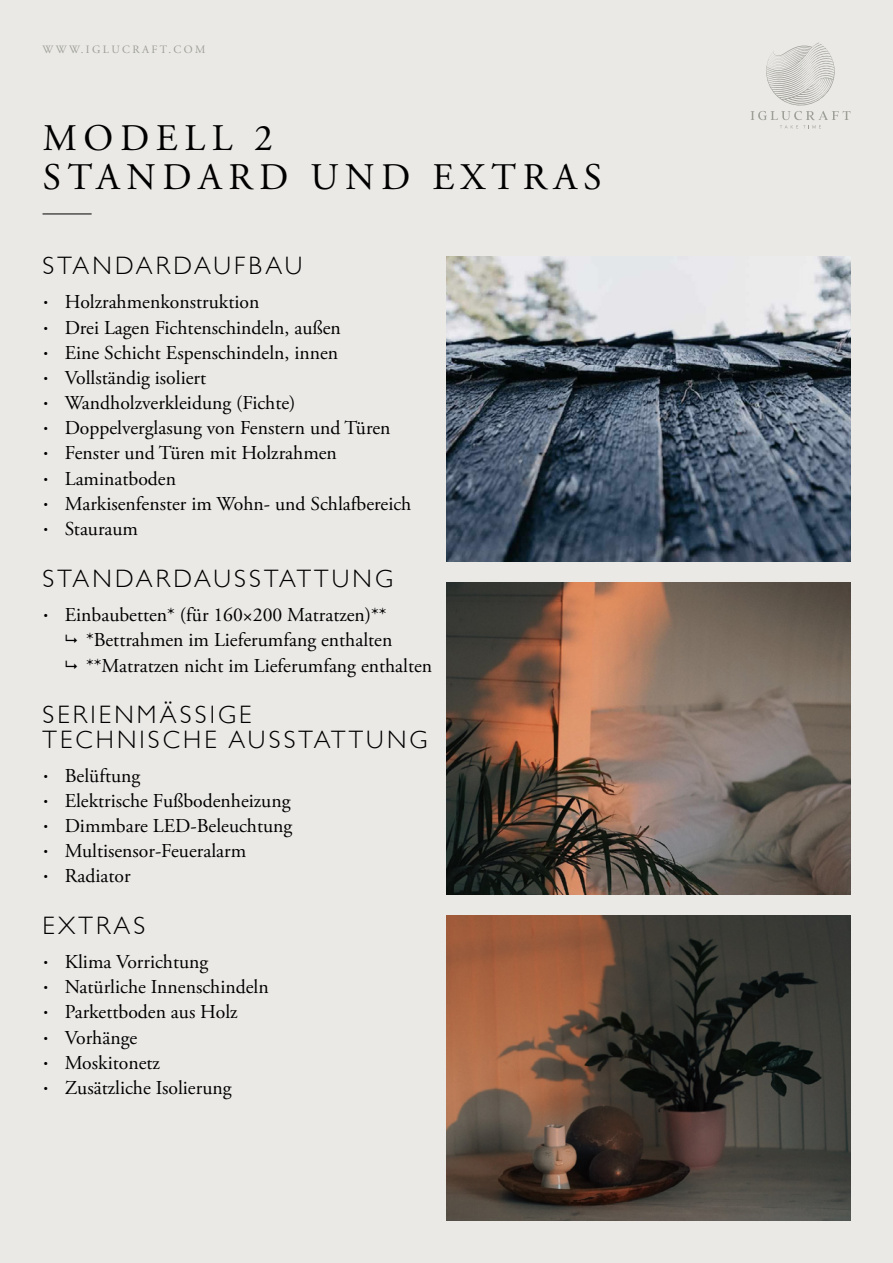
<style>
.page{position:relative;width:893px;height:1263px;background:#ebe9e6}
.page>*{position:absolute;margin:0;border:0;box-sizing:border-box;transform-origin:0 0}
.t1{font:37.5px/39.3px "Adobe Garamond Pro";letter-spacing:.175em;color:#000}
.t2{font:300 25.2px/24.5px "Gill Sans";letter-spacing:.125em;color:#000}
.t3{font:19.65px/25.2px "Adobe Garamond Pro";color:#000}
.t4{font:11.25px "Adobe Garamond Pro";letter-spacing:.215em;color:#9d9f97}
.s1{font-size:27px}
</style>
<div class="page">
<svg style="left:751px;top:43px;width:99px;height:85px"></svg>
<hr style="left:43px;top:214px;width:49px;height:1px;background:#000">
<img style="left:446px;top:257px;width:404px;height:305px">
<img style="left:446px;top:916px;width:404px;height:304px">
<img style="left:446px;top:583px;width:404px;height:311px">
<p class="t4" style="left:43px;top:42px;width:164px">WWW.IGLUCRAFT.COM</p>
<h1 class="t1" style="left:43px;top:120px;width:561px">MODELL 2<br>STANDARD UND EXTRAS</h1>
<p class="t2" style="left:43px;top:253px;width:261px">STANDARDAUFBAU</p>
<p class="t3" style="left:43px;top:290px;width:370px"><span class="s1">·</span> Holzrahmenkonstruktion<br><span class="s1">·</span> Drei Lagen Fichtenschindeln, außen<br><span class="s1">·</span> Eine Schicht Espenschindeln, innen<br><span class="s1">·</span> Vollständig isoliert<br><span class="s1">·</span> Wandholzverkleidung (Fichte)<br><span class="s1">·</span> Doppelverglasung von Fenstern und Türen<br><span class="s1">·</span> Fenster und Türen mit Holzrahmen<br><span class="s1">·</span> Laminatboden<br><span class="s1">·</span> Markisenfenster im Wohn- und Schlafbereich <span class="s1">·</span> Stauraum</p>
<p class="t2" style="left:43px;top:565px;width:352px">STANDARDAUSSTATTUNG</p>
<p class="t3" style="left:86px;top:603px;width:348px;text-indent:-43px"><span class="s1">·</span> Einbaubetten* (für 160×200 Matratzen)** *Bettrahmen im Lieferumfang enthalten **Matratzen nicht im Lieferumfang enthalten</p>
<p class="t2" style="left:43px;top:701px;width:387px">SERIENMÄSSIGE<br>TECHNISCHE AUSSTATTUNG</p>
<p class="t3" style="left:43px;top:763px;width:251px"><span class="s1">·</span> Belüftung<br><span class="s1">·</span> Elektrische Fußbodenheizung <span class="s1">·</span> Dimmbare LED-Beleuchtung <span class="s1">·</span> Multisensor-Feueralarm<br><span class="s1">·</span> Radiator</p>
<p class="t2" style="left:43px;top:912px;width:104px">EXTRAS</p>
<p class="t3" style="left:43px;top:950px;width:228px"><span class="s1">·</span> Klima Vorrichtung<br><span class="s1">·</span> Natürliche Innenschindeln <span class="s1">·</span> Parkettboden aus Holz<br><span class="s1">·</span> Vorhänge<br><span class="s1">·</span> Moskitonetz<br><span class="s1">·</span> Zusätzliche Isolierung</p>
</div>
